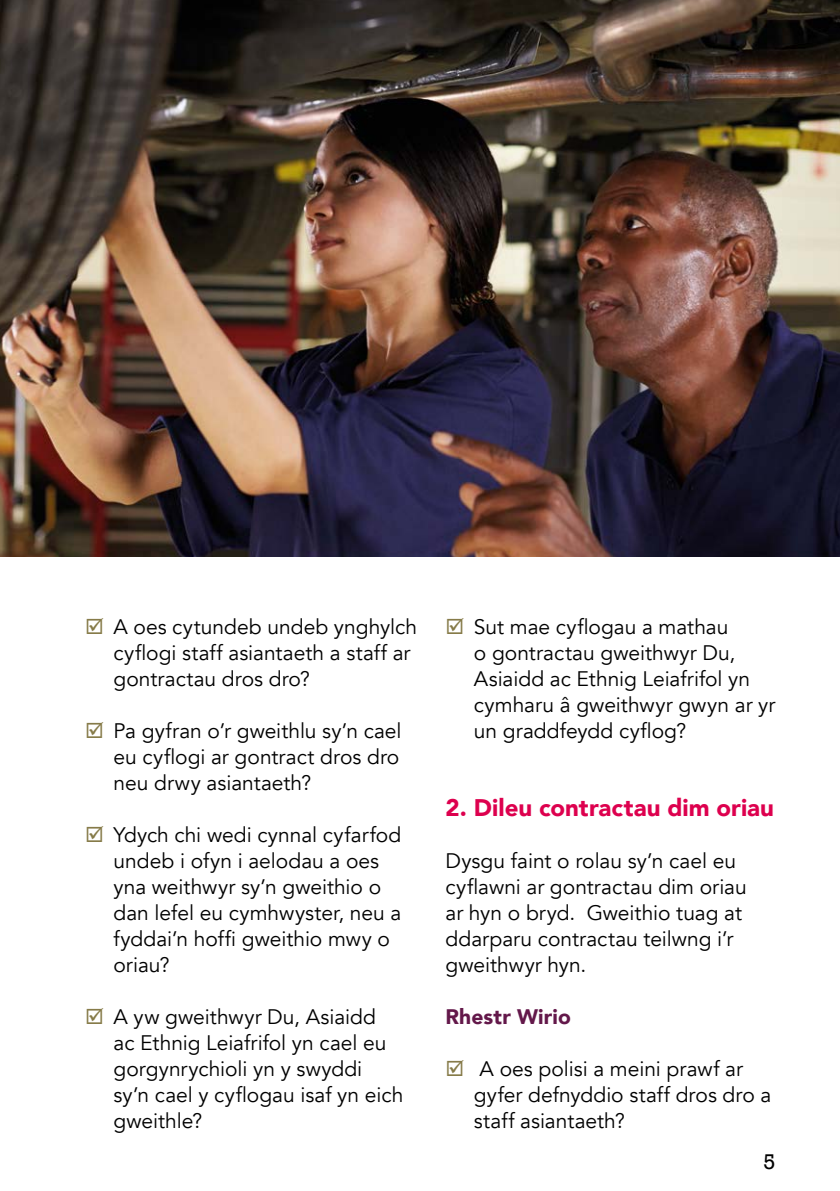
<style>
.page{position:relative;width:840px;height:1191px;background:#fff}
.page>*{position:absolute;margin:0;border:0;box-sizing:border-box;transform-origin:0 0}
.t1{font:900 24px "Avenir";color:#dd004e}
.t2{font:21px/26px "Avenir";color:#000}
.t3{font:900 21px "Avenir";letter-spacing:.01em;color:#63184a}
.t4{font:20px "Rockwell";color:#000}
.s1{color:#867b49}
</style>
<div class="page">
<img style="left:0;top:0;width:839px;height:556px">
<p class="t2" style="left:113px;top:614px;width:305px;text-indent:-28px"><span class="s1">☑</span> A oes cytundeb undeb ynghylch cyflogi staff asiantaeth a staff ar gontractau dros dro?</p>
<p class="t2" style="left:113px;top:718px;width:289px;text-align:justify;text-indent:-28px"><span class="s1">☑</span> Pa gyfran o’r gweithlu sy’n cael eu cyflogi ar gontract dros dro neu drwy asiantaeth?</p>
<p class="t2" style="left:113px;top:822px;width:289px;text-indent:-28px"><span class="s1">☑</span> Ydych chi wedi cynnal cyfarfod undeb i ofyn i aelodau a oes yna weithwyr sy’n gweithio o dan lefel eu cymhwyster, neu a fyddai’n hoffi gweithio mwy o oriau?</p>
<p class="t2" style="left:113px;top:1004px;width:291px;text-indent:-28px"><span class="s1">☑</span> A yw gweithwyr Du, Asiaidd<br>ac Ethnig Leiafrifol yn cael eu gorgynrychioli yn y swyddi<br>sy’n cael y cyflogau isaf yn eich gweithle?</p>
<p class="t2" style="left:473px;top:614px;width:303px;text-indent:-28px"><span class="s1">☑</span> Sut mae cyflogau a mathau<br>o gontractau gweithwyr Du,<br>Asiaidd ac Ethnig Leiafrifol yn cymharu â gweithwyr gwyn ar yr un graddfeydd cyflog?</p>
<p class="t1" style="left:445px;top:787px;width:330px">2. Dileu contractau dim oriau</p>
<p class="t2" style="left:445px;top:848px;width:302px">Dysgu faint o rolau sy’n cael eu cyflawni ar gontractau dim oriau ar hyn o bryd. Gweithio tuag at ddarparu contractau teilwng i’r gweithwyr hyn.</p>
<p class="t3" style="left:445px;top:998px;width:127px">Rhestr Wirio</p>
<p class="t2" style="left:473px;top:1056px;width:299px;text-indent:-28px"><span class="s1">☑</span> A oes polisi a meini prawf ar gyfer defnyddio staff dros dro a staff asiantaeth?</p>
<p class="t4" style="left:763px;top:1149px;width:13px">5</p>
</div>
